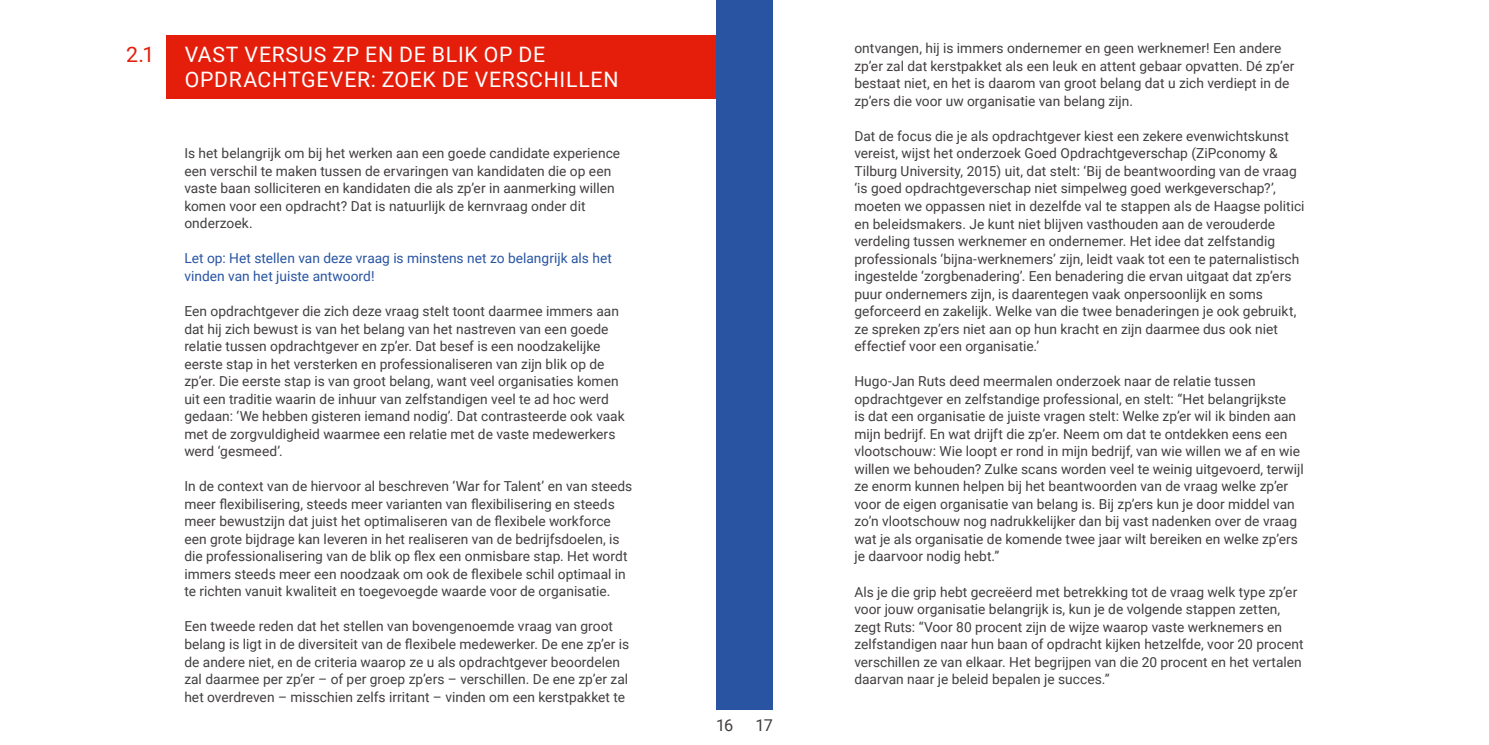
<style>
.page{position:relative;width:1489px;height:745px;background:#fff}
.page>*{position:absolute;margin:0;border:0;box-sizing:border-box;transform-origin:0 0}
.t1{font:21.25px/25.5px "Roboto";letter-spacing:.035em;color:#fff}
.t2{font:21.25px "Roboto";color:#e41e0a}
.t3{font:16.25px "Roboto";color:#423e40}
.t4{font:13.75px/17.5px "Roboto";color:#423e40}
.t5{font:13.75px/17.5px "Roboto";color:#2854a2}
</style>
<div class="page">
<div style="left:716px;top:0;width:56px;height:709px;background:#2854a2"></div>
<div style="left:167px;top:35px;width:549px;height:64px;background:#e41e0a"></div>
<h1 class="t2" style="left:126px;top:39px;width:30px">2.1</h1>
<h1 class="t1" style="left:185px;top:40px;width:435px">VAST VERSUS ZP EN DE BLIK OP DE<br>OPDRACHTGEVER: ZOEK DE VERSCHILLEN</h1>
<p class="t4" style="left:184px;top:144px;width:437px">Is het belangrijk om bij het werken aan een goede candidate experience een verschil te maken tussen de ervaringen van kandidaten die op een vaste baan solliciteren en kandidaten die als zp’er in aanmerking willen komen voor een opdracht? Dat is natuurlijk de kernvraag onder dit onderzoek.</p>
<p class="t5" style="left:184px;top:249px;width:429px">Let op: Het stellen van deze vraag is minstens net zo belangrijk als het vinden van het juiste antwoord!</p>
<p class="t4" style="left:184px;top:302px;width:442px">Een opdrachtgever die zich deze vraag stelt toont daarmee immers aan dat hij zich bewust is van het belang van het nastreven van een goede relatie tussen opdrachtgever en zp’er. Dat besef is een noodzakelijke eerste stap in het versterken en professionaliseren van zijn blik op de zp’er. Die eerste stap is van groot belang, want veel organisaties komen uit een traditie waarin de inhuur van zelfstandigen veel te ad hoc werd gedaan: ‘We hebben gisteren iemand nodig’. Dat contrasteerde ook vaak met de zorgvuldigheid waarmee een relatie met de vaste medewerkers werd ‘gesmeed’.</p>
<p class="t4" style="left:184px;top:477px;width:449px">In de context van de hiervoor al beschreven ‘War for Talent’ en van steeds meer flexibilisering, steeds meer varianten van flexibilisering en steeds meer bewustzijn dat juist het optimaliseren van de flexibele workforce een grote bijdrage kan leveren in het realiseren van de bedrijfsdoelen, is die professionalisering van de blik op flex een onmisbare stap. Het wordt immers steeds meer een noodzaak om ook de flexibele schil optimaal in te richten vanuit kwaliteit en toegevoegde waarde voor de organisatie.</p>
<p class="t4" style="left:184px;top:617px;width:446px">Een tweede reden dat het stellen van bovengenoemde vraag van groot belang is ligt in de diversiteit van de flexibele medewerker. De ene zp’er is de andere niet, en de criteria waarop ze u als opdrachtgever beoordelen zal daarmee per zp’er – of per groep zp’ers – verschillen. De ene zp’er zal het overdreven – misschien zelfs irritant – vinden om een kerstpakket te</p>
<p class="t3" style="left:716px;top:713px;width:19px">16</p>
<p class="t3" style="left:755px;top:713px;width:19px">17</p>
<p class="t4" style="left:854px;top:39px;width:441px">ontvangen, hij is immers ondernemer en geen werknemer! Een andere zp’er zal dat kerstpakket als een leuk en attent gebaar opvatten. Dé zp’er bestaat niet, en het is daarom van groot belang dat u zich verdiept in de zp’ers die voor uw organisatie van belang zijn.</p>
<p class="t4" style="left:854px;top:127px;width:451px">Dat de focus die je als opdrachtgever kiest een zekere evenwichtskunst vereist, wijst het onderzoek Goed Opdrachtgeverschap (ZiPconomy &amp; Tilburg University, 2015) uit, dat stelt: ‘Bij de beantwoording van de vraag ‘is goed opdrachtgeverschap niet simpelweg goed werkgeverschap?’, moeten we oppassen niet in dezelfde val te stappen als de Haagse politici en beleidsmakers. Je kunt niet blijven vasthouden aan de verouderde verdeling tussen werknemer en ondernemer. Het idee dat zelfstandig professionals ‘bijna-werknemers’ zijn, leidt vaak tot een te paternalistisch ingestelde ‘zorgbenadering’. Een benadering die ervan uitgaat dat zp’ers puur ondernemers zijn, is daarentegen vaak onpersoonlijk en soms geforceerd en zakelijk. Welke van die twee benaderingen je ook gebruikt, ze spreken zp’ers niet aan op hun kracht en zijn daarmee dus ook niet effectief voor een organisatie.’</p>
<p class="t4" style="left:854px;top:372px;width:451px">Hugo-Jan Ruts deed meermalen onderzoek naar de relatie tussen opdrachtgever en zelfstandige professional, en stelt: “Het belangrijkste<br>is dat een organisatie de juiste vragen stelt: Welke zp’er wil ik binden aan mijn bedrijf. En wat drijft die zp’er. Neem om dat te ontdekken eens een vlootschouw: Wie loopt er rond in mijn bedrijf, van wie willen we af en wie willen we behouden? Zulke scans worden veel te weinig uitgevoerd, terwijl ze enorm kunnen helpen bij het beantwoorden van de vraag welke zp’er voor de eigen organisatie van belang is. Bij zp’ers kun je door middel van zo’n vlootschouw nog nadrukkelijker dan bij vast nadenken over de vraag wat je als organisatie de komende twee jaar wilt bereiken en welke zp’ers je daarvoor nodig hebt.”</p>
<p class="t4" style="left:854px;top:582px;width:451px">Als je die grip hebt gecreëerd met betrekking tot de vraag welk type zp’er voor jouw organisatie belangrijk is, kun je de volgende stappen zetten, zegt Ruts: “Voor 80 procent zijn de wijze waarop vaste werknemers en zelfstandigen naar hun baan of opdracht kijken hetzelfde, voor 20 procent verschillen ze van elkaar. Het begrijpen van die 20 procent en het vertalen daarvan naar je beleid bepalen je succes.”</p>
</div>
